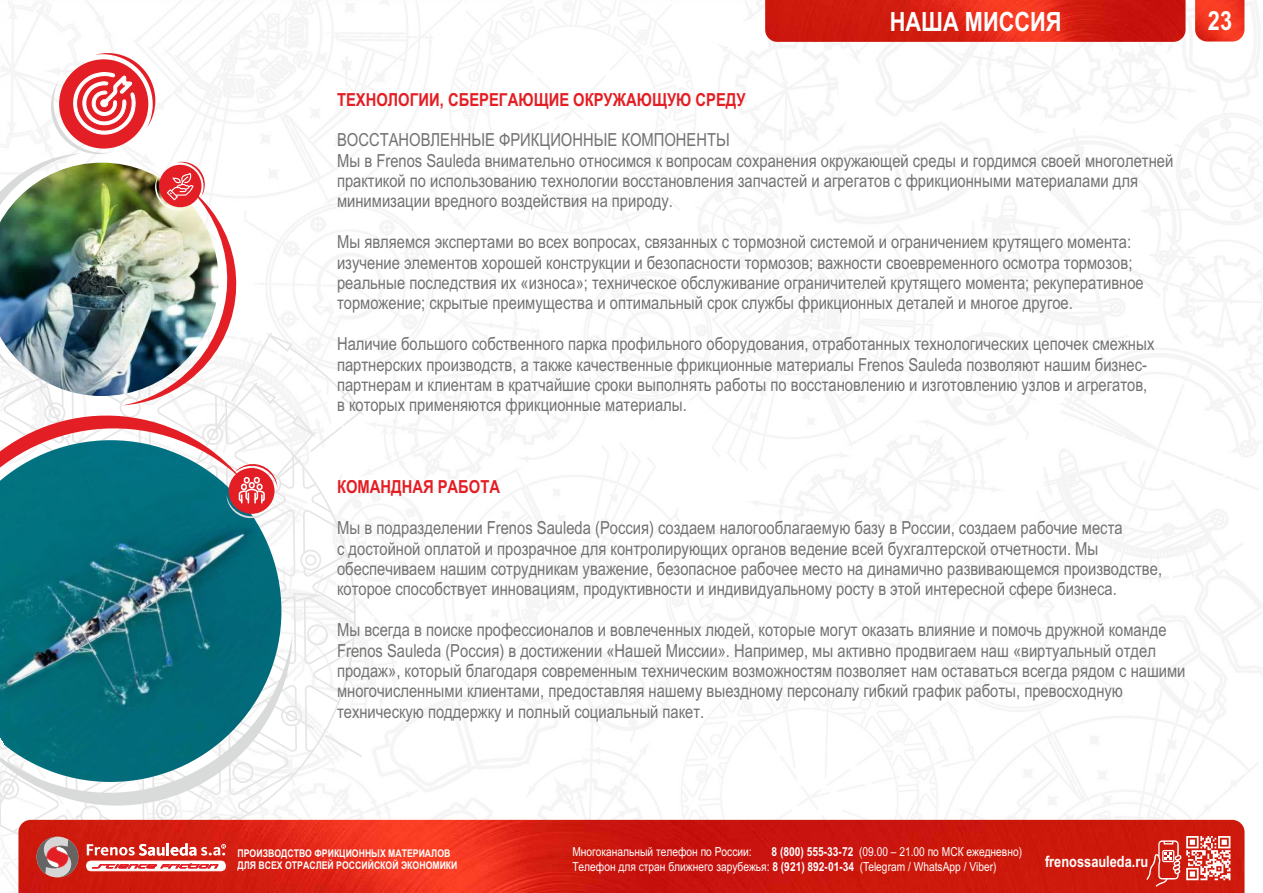
<style>
.page{position:relative;width:1263px;height:893px;background:#fff}
.page>*{position:absolute;margin:0;border:0;box-sizing:border-box;transform-origin:0 0}
.t1{font:700 26.55px "Arial Narrow";color:#fefefe}
.t2{font:18px/20.4px "Arial Narrow";color:#727271}
.t3{font:700 18px "Arial Narrow";color:#e31e24}
.t4{font:700 15.6px "Arial Narrow";color:#fefefe}
.t5{font:12.45px/14.2px "Arial Narrow";color:#fefefe}
.t6{font:700 10.65px/12.1px "Arial Narrow";color:#fefefe}
.s1{font-weight:700}
</style>
<div class="page">
<img style="left:1195px;top:0;width:49px;height:42px">
<img style="left:765px;top:0;width:420px;height:42px">
<img style="left:18px;top:820px;width:1226px;height:73px">
<svg style="left:1146px;top:836px;width:84px;height:51px"></svg>
<img style="left:0;top:53px;width:367px;height:824px">
<h1 class="t1" style="left:890px;top:11px;width:173px">НАША МИССИЯ</h1>
<p class="t3" style="left:337px;top:92px;width:410px">ТЕХНОЛОГИИ, СБЕРЕГАЮЩИЕ ОКРУЖАЮЩУЮ СРЕДУ</p>
<p class="t2" style="left:337px;top:131px;width:838px">ВОССТАНОВЛЕННЫЕ ФРИКЦИОННЫЕ КОМПОНЕНТЫ<br>Мы в Frenos Sauleda внимательно относимся к вопросам сохранения окружающей среды и гордимся своей многолетней практикой по использованию технологии восстановления запчастей и агрегатов с фрикционными материалами для минимизации вредного воздействия на природу.</p>
<p class="t2" style="left:337px;top:233px;width:808px">Мы являемся экспертами во всех вопросах, связанных с тормозной системой и ограничением крутящего момента: изучение элементов хорошей конструкции и безопасности тормозов; важности своевременного осмотра тормозов; реальные последствия их «износа»; техническое обслуживание ограничителей крутящего момента; рекуперативное торможение; скрытые преимущества и оптимальный срок службы фрикционных деталей и многое другое.</p>
<p class="t2" style="left:337px;top:335px;width:819px">Наличие большого собственного парка профильного оборудования, отработанных технологических цепочек смежных партнерских производств, а также качественные фрикционные материалы Frenos Sauleda позволяют нашим бизнес&shy;партнерам и клиентам в кратчайшие сроки выполнять работы по восстановлению и изготовлению узлов и агрегатов, в которых применяются фрикционные материалы.</p>
<h1 class="t1" style="left:1208px;top:11px;width:26px">23</h1>
<p class="t3" style="left:337px;top:480px;width:164px">КОМАНДНАЯ РАБОТА</p>
<p class="t2" style="left:337px;top:519px;width:826px">Мы в подразделении Frenos Sauleda (Россия) создаем налогооблагаемую базу в России, создаем рабочие места<br>с достойной оплатой и прозрачное для контролирующих органов ведение всей бухгалтерской отчетности. Мы обеспечиваем нашим сотрудникам уважение, безопасное рабочее место на динамично развивающемся производстве, которое способствует инновациям, продуктивности и индивидуальному росту в этой интересной сфере бизнеса.</p>
<p class="t2" style="left:337px;top:621px;width:850px">Мы всегда в поиске профессионалов и вовлеченных людей, которые могут оказать влияние и помочь дружной команде Frenos Sauleda (Россия) в достижении «Нашей Миссии». Например, мы активно продвигаем наш «виртуальный отдел продаж», который благодаря современным техническим возможностям позволяет нам оставаться всегда рядом с нашими многочисленными клиентами, предоставляя нашему выездному персоналу гибкий график работы, превосходную техническую поддержку и полный социальный пакет.</p>
<p class="t6" style="left:238px;top:848px;width:221px">ПРОИЗВОДСТВО ФРИКЦИОННЫХ МАТЕРИАЛОВ<br>ДЛЯ ВСЕХ ОТРАСЛЕЙ РОССИЙСКОЙ ЭКОНОМИКИ</p>
<p class="t5" style="left:572px;top:846px;width:451px;text-indent:199px"><span class="s1">8 (800) 555-33-72</span> (09.00 – 21.00 по МСК ежедневно)<br>Телефон для стран ближнего зарубежья: <span class="s1">8 (921) 892-01-34</span> (Telegram / WhatsApp / Viber)</p>
<p class="t4" style="left:1045px;top:855px;width:105px">frenossauleda.ru</p>
<p class="t5" style="left:572px;top:846px;width:181px">Многоканальный телефон по России:</p>
</div>
